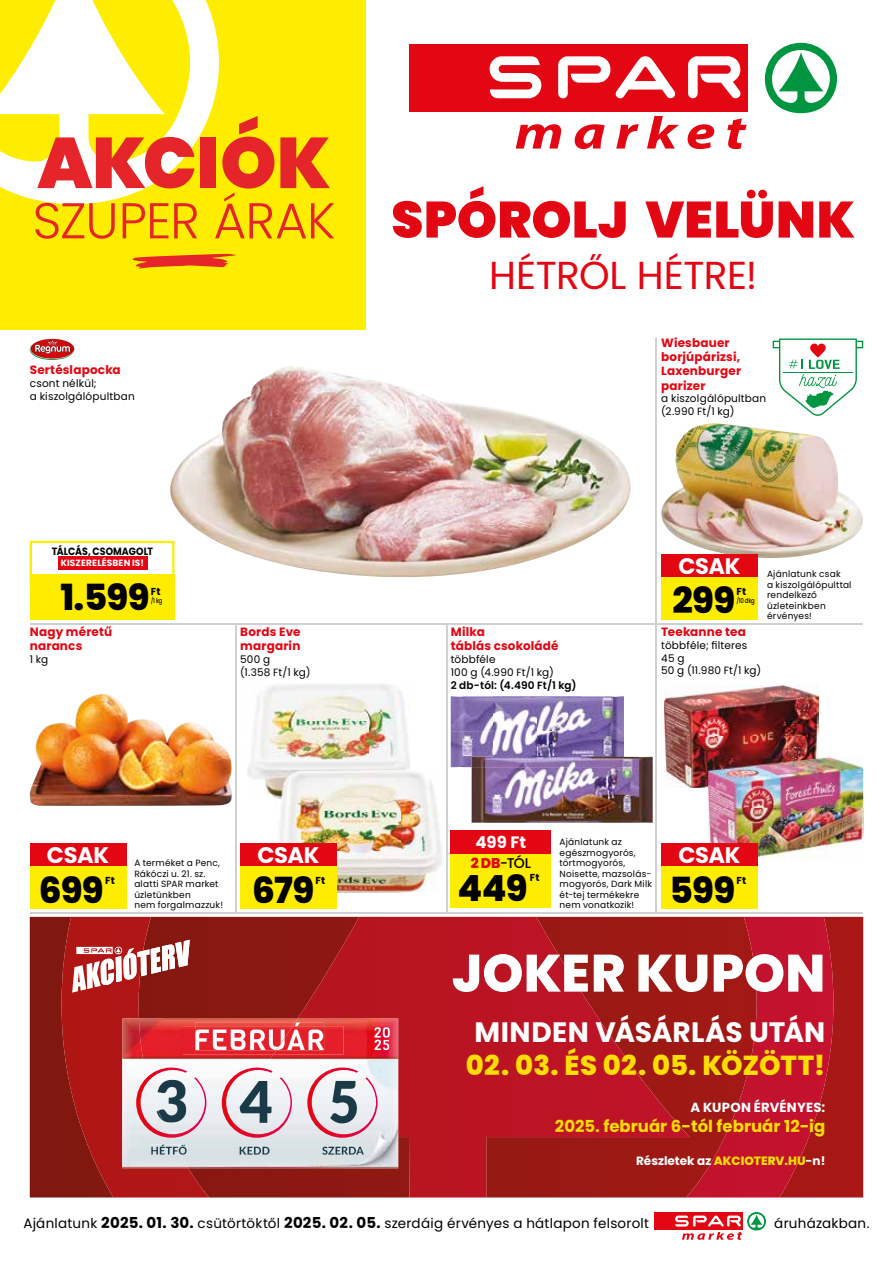
<style>
.page{position:relative;width:893px;height:1263px;background:#fff}
.page>*{position:absolute;margin:0;border:0;box-sizing:border-box;transform-origin:0 0}
.t1{font:900 71.55px "Poppins";letter-spacing:.005em;color:#e52529}
.t2{font:900 57.6px "Lato";color:#1b3a48;scale:.92 1}
.t3{font:800 52.5px "Poppins";color:#fff}
.t4{font:900 51px "Poppins";letter-spacing:.005em;color:#e30613}
.t5{font:300 50.25px "Poppins";letter-spacing:-.015em;color:#e52529}
.t6{font:39px "Poppins";letter-spacing:-.01em;color:#e30613}
.t7{font:800 36px "Poppins";letter-spacing:-.02em;color:#000}
.t8{font:700 28.05px "Poppins";letter-spacing:.005em;color:#fff}
.t9{font:800 27.45px "Poppins";letter-spacing:.005em;color:#fd0}
.t10{font:700 22.5px "Poppins";letter-spacing:-.01em;color:#fff}
.t11{font:700 16.5px "Poppins";color:#fd0}
.t12{font:700 16.5px "Poppins";color:#fff}
.t13{font:500 14.1px "Poppins";color:#000}
.t14{font:13.5px "Poppins";letter-spacing:.02em;color:#000}
.t15{font:700 13.2px "Poppins";letter-spacing:.01em;color:#fff}
.t16{font:700 12px/14.2px "Poppins";letter-spacing:.015em;color:#e30613}
.t17{font:700 12px "Poppins";color:#fff}
.t18{font:10.5px/12.8px "Poppins";letter-spacing:.015em;color:#000}
.t19{font:600 10.5px "Poppins";letter-spacing:.015em;color:#000}
.t20{font:700 10.5px "Poppins";color:#000;scale:.9 1}
.t21{font:700 10.2px "Poppins";letter-spacing:.025em;color:#000}
.t22{font:9px/10.5px "Poppins";letter-spacing:.025em;color:#000}
.t23{font:700 9px "Poppins";letter-spacing:.02em;color:#fff}
.t24{font:500 6.75px "Poppins";letter-spacing:-.045em;color:#000;scale:.8 1}
.s1{font-weight:800;color:#e30613}
.s2{font-weight:800;color:#fd0}
.s3{font-weight:700;font-size:15px}
</style>
<div class="page">
<div style="left:0;top:0;width:366px;height:330px;background:#ffed00"></div>
<svg style="left:516px;top:116px;width:231px;height:33px"></svg>
<div style="left:409px;top:44px;width:339px;height:68px;background:#e30613"></div>
<svg style="left:489px;top:56px;width:52px;height:42px"></svg>
<svg style="left:688px;top:56px;width:53px;height:43px"></svg>
<svg style="left:558px;top:56px;width:118px;height:43px"></svg>
<svg style="left:765px;top:43px;width:72px;height:71px"></svg>
<svg style="left:0;top:0;width:219px;height:205px;fill:#fff"></svg>
<svg style="left:133px;top:254px;width:102px;height:14px"></svg>
<hr style="left:236px;top:623px;width:1px;height:290px;background:#d0d0d0">
<hr style="left:446px;top:623px;width:1px;height:290px;background:#d0d0d0">
<hr style="left:656px;top:338px;width:1px;height:575px;background:#d0d0d0">
<hr style="left:31px;top:623px;width:832px;height:1px;background:#d0d0d0">
<hr style="left:31px;top:912px;width:832px;height:1px;background:#d0d0d0">
<svg style="left:30px;top:917px;width:833px;height:280px;background:#8f1812"></svg>
<img style="left:690px;top:917px;width:143px;height:280px">
<img style="left:298px;top:917px;width:392px;height:280px">
<img style="left:62px;top:917px;width:147px;height:280px">
<svg style="left:72px;top:940px;width:118px;height:53px"></svg>
<img style="left:188px;top:1018px;width:210px;height:150px">
<img style="left:209px;top:1018px;width:189px;height:119px">
<img style="left:122px;top:1018px;width:66px;height:150px">
<img style="left:183px;top:1027px;width:90px;height:27px">
<img style="left:273px;top:1027px;width:71px;height:27px">
<img style="left:195px;top:1022px;width:97px;height:5px">
<img style="left:292px;top:1022px;width:32px;height:5px">
<img style="left:195px;top:1027px;width:81px;height:23px">
<img style="left:276px;top:1027px;width:48px;height:23px">
<img style="left:374px;top:1027px;width:16px;height:11px">
<img style="left:374px;top:1040px;width:15px;height:10px">
<svg style="left:180px;top:1144px;width:7px;height:11px"></svg>
<img style="left:151px;top:1144px;width:29px;height:11px">
<img style="left:240px;top:1147px;width:30px;height:8px">
<img style="left:322px;top:1146px;width:42px;height:9px">
<svg style="left:136px;top:1067px;width:70px;height:71px"></svg>
<svg style="left:222px;top:1067px;width:70px;height:71px"></svg>
<svg style="left:307px;top:1067px;width:71px;height:71px"></svg>
<img style="left:247px;top:684px;width:122px;height:114px">
<img style="left:369px;top:683px;width:40px;height:87px">
<img style="left:280px;top:799px;width:120px;height:93px">
<img style="left:400px;top:772px;width:42px;height:120px">
<img style="left:275px;top:770px;width:134px;height:29px">
<img style="left:664px;top:686px;width:154px;height:51px">
<img style="left:664px;top:737px;width:51px;height:51px">
<img style="left:715px;top:737px;width:103px;height:20px">
<img style="left:709px;top:788px;width:103px;height:20px">
<img style="left:812px;top:757px;width:51px;height:51px">
<img style="left:709px;top:808px;width:154px;height:51px">
<img style="left:709px;top:757px;width:109px;height:31px">
<svg style="left:30px;top:338px;width:45px;height:22px"></svg>
<img style="left:168px;top:366px;width:463px;height:213px">
<img style="left:661px;top:423px;width:202px;height:135px">
<img style="left:451px;top:696px;width:173px;height:36px">
<img style="left:451px;top:732px;width:43px;height:35px">
<img style="left:494px;top:732px;width:130px;height:25px">
<div style="left:654px;top:1212px;width:89px;height:18px;background:#e30613"></div>
<svg style="left:675px;top:1212px;width:91px;height:28px"></svg>
<img style="left:471px;top:767px;width:91px;height:56px">
<img style="left:562px;top:757px;width:91px;height:66px">
<img style="left:472px;top:757px;width:152px;height:10px">
<svg style="left:30px;top:541px;width:144px;height:33px"></svg>
<div style="left:58px;top:557px;width:89px;height:13px;background:#e30613"></div>
<div style="left:30px;top:574px;width:144px;height:45px;background:#ffed00"></div>
<svg style="left:773px;top:338px;width:90px;height:78px"></svg>
<div style="left:661px;top:577px;width:97px;height:42px;background:#ffed00"></div>
<div style="left:661px;top:554px;width:97px;height:23px;background:#e30613"></div>
<div style="left:240px;top:866px;width:97px;height:42px;background:#ffed00"></div>
<div style="left:240px;top:843px;width:97px;height:23px;background:#e30613"></div>
<div style="left:30px;top:866px;width:96px;height:42px;background:#ffed00"></div>
<div style="left:30px;top:843px;width:96px;height:23px;background:#e30613"></div>
<div style="left:661px;top:866px;width:97px;height:42px;background:#ffed00"></div>
<div style="left:661px;top:843px;width:97px;height:23px;background:#e30613"></div>
<div style="left:451px;top:830px;width:100px;height:78px;background:#ffed00"></div>
<div style="left:451px;top:830px;width:100px;height:23px;background:#e30613"></div>
<img style="left:29px;top:694px;width:203px;height:112px">
<h1 class="t1" style="left:37px;top:122px;width:295px">AKCIÓK</h1>
<h3 class="t5" style="left:33px;top:192px;width:304px">SZUPER ÁRAK</h3>
<h3 class="t16" style="left:30px;top:363px;width:92px">Sertéslapocka</h3>
<p class="t18" style="left:30px;top:377px;width:107px">csont nélkül;<br>a kiszolgálópultban</p>
<h3 class="t4" style="left:391px;top:190px;width:465px">SPÓROLJ VELÜNK</h3>
<h3 class="t6" style="left:489px;top:252px;width:270px">HÉTRŐL HÉTRE!</h3>
<h3 class="t16" style="left:661px;top:336px;width:81px">Wiesbauer borjúpárizsi,<br>Laxenburger parizer</h3>
<p class="t18" style="left:661px;top:392px;width:107px">a kiszolgálópultban (2.990 Ft/1 kg)</p>
<p class="t20" style="left:52px;top:545px;width:114px">TÁLCÁS, CSOMAGOLT</p>
<p class="t23" style="left:61px;top:558px;width:85px">KISZERELÉSBEN IS!</p>
<h3 class="t7" style="left:60px;top:577px;width:91px">1.599</h3>
<p class="t21" style="left:151px;top:585px;width:11px">Ft</p>
<h3 class="t10" style="left:678px;top:553px;width:64px">CSAK</h3>
<p class="t21" style="left:736px;top:585px;width:11px">Ft</p>
<p class="t24" style="left:736px;top:597px;width:24px">/10 dkg</p>
<p class="t24" style="left:151px;top:597px;width:16px">/1 kg</p>
<h3 class="t7" style="left:672px;top:580px;width:64px">299</h3>
<p class="t22" style="left:767px;top:569px;width:86px">Ajánlatunk csak<br>a kiszolgálópulttal rendelkező üzleteinkben érvényes!</p>
<h3 class="t16" style="left:30px;top:625px;width:84px">Nagy méretű narancs</h3>
<p class="t18" style="left:30px;top:653px;width:20px">1 kg</p>
<h3 class="t16" style="left:240px;top:625px;width:62px">Bords Eve margarin</h3>
<p class="t18" style="left:240px;top:653px;width:72px">500 g<br>(1.358 Ft/1 kg)</p>
<h3 class="t16" style="left:451px;top:625px;width:109px">Milka<br>táblás csokoládé</h3>
<p class="t18" style="left:451px;top:653px;width:105px">többféle<br>100 g (4.990 Ft/1 kg)</p>
<p class="t19" style="left:451px;top:679px;width:127px">2 db-tól: (4.490 Ft/1 kg)</p>
<h3 class="t16" style="left:661px;top:625px;width:86px">Teekanne tea</h3>
<p class="t18" style="left:661px;top:639px;width:101px">többféle; filteres<br>45 g<br>50 g (11.980 Ft/1 kg)</p>
<h3 class="t12" style="left:475px;top:832px;width:52px">499 Ft</h3>
<h3 class="t13" style="left:471px;top:855px;width:62px"><span class="s1">2 DB</span>-TÓL</h3>
<h3 class="t7" style="left:457px;top:867px;width:72px">449</h3>
<p class="t21" style="left:530px;top:871px;width:11px">Ft</p>
<p class="t22" style="left:560px;top:837px;width:94px">Ajánlatunk az egészmogyorós, törtmogyorós,<br>Noisette, mazsolás&shy;mogyorós, Dark Milk ét-tej termékekre nem vonatkozik!</p>
<h3 class="t10" style="left:47px;top:842px;width:64px">CSAK</h3>
<p class="t21" style="left:105px;top:874px;width:11px">Ft</p>
<h3 class="t7" style="left:669px;top:869px;width:67px">599</h3>
<h3 class="t10" style="left:257px;top:842px;width:64px">CSAK</h3>
<p class="t21" style="left:315px;top:874px;width:11px">Ft</p>
<h3 class="t10" style="left:678px;top:842px;width:64px">CSAK</h3>
<p class="t21" style="left:736px;top:874px;width:11px">Ft</p>
<p class="t22" style="left:134px;top:858px;width:90px">A terméket a Penc,<br>Rákóczi u. 21. sz. alatti SPAR market üzletünkben<br>nem forgalmazzuk!</p>
<h3 class="t7" style="left:39px;top:869px;width:67px">699</h3>
<h3 class="t7" style="left:252px;top:869px;width:64px">679</h3>
<h3 class="t3" style="left:452px;top:943px;width:375px">JOKER KUPON</h3>
<h2 class="t2" style="left:329px;top:1058px;width:35px">5</h2>
<h3 class="t8" style="left:474px;top:1016px;width:353px">MINDEN VÁSÁRLÁS UTÁN</h3>
<h3 class="t9" style="left:466px;top:1050px;width:361px">02. 03. ÉS 02. 05. KÖZÖTT!</h3>
<h3 class="t15" style="left:690px;top:1099px;width:136px">A KUPON ÉRVÉNYES:</h3>
<h3 class="t11" style="left:555px;top:1117px;width:272px">2025. február 6-tól február 12-ig</h3>
<h3 class="t17" style="left:636px;top:1154px;width:191px">Részletek az <span class="s2">AKCIOTERV.HU</span>-n!</h3>
<h3 class="t14" style="left:23px;top:1215px;width:627px">Ajánlatunk <span class="s3">2025. 01. 30.</span> csütörtöktől <span class="s3">2025. 02. 05.</span> szerdáig érvényes a hátlapon felsorolt</h3>
<h3 class="t14" style="left:774px;top:1215px;width:97px">áruházakban.</h3>
</div>
